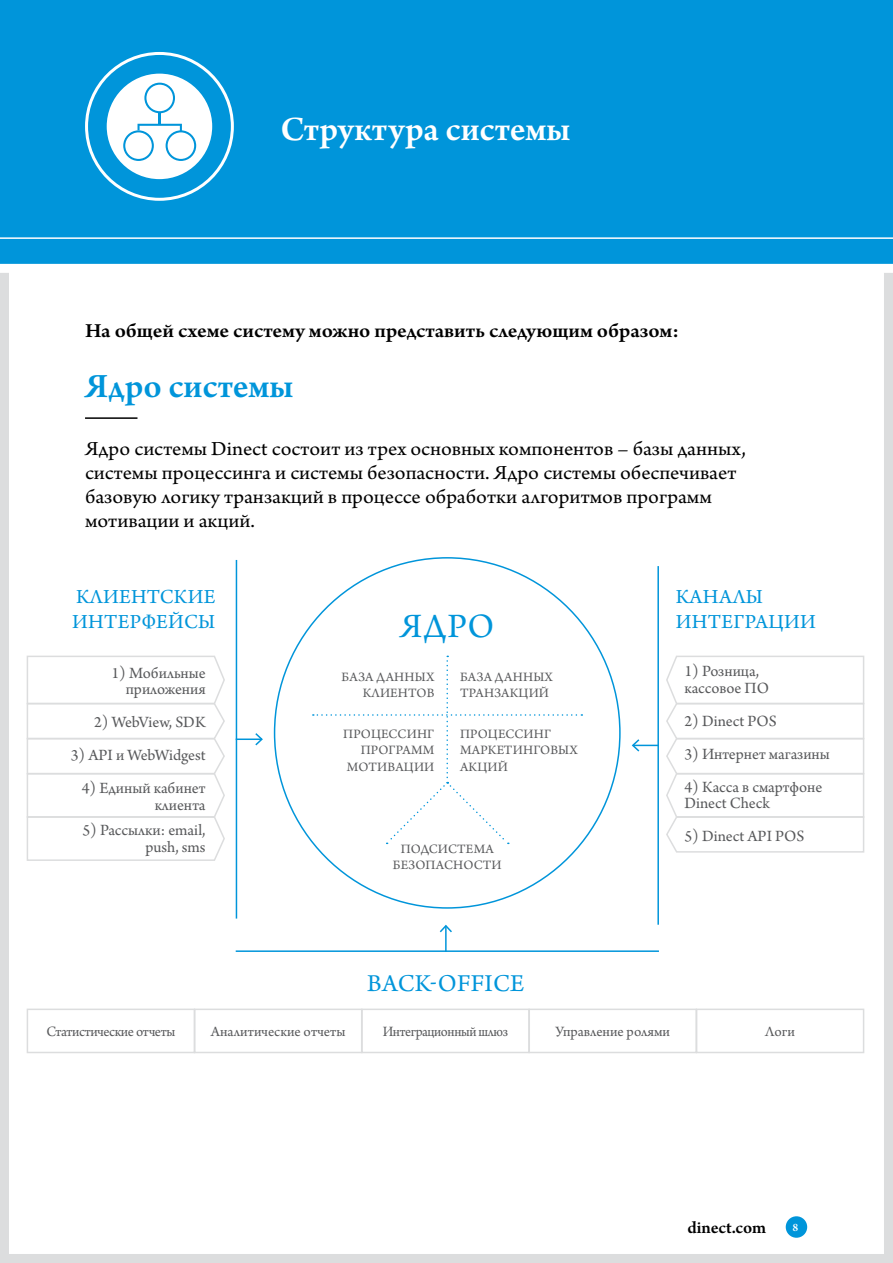
<style>
.page{position:relative;width:893px;height:1263px;background:#fff}
.page>*{position:absolute;margin:0;border:0;box-sizing:border-box;transform-origin:0 0}
.t1{font:600 36px "Arno Pro";color:#fff}
.t2{font:600 36px "Arno Pro";color:#0095da}
.t3{font:36px "Arno Pro";color:#0095da}
.t4{font:25.5px "Arno Pro";color:#0095da}
.t5{font:21px/24px "Arno Pro";color:#000;scale:1.05 1}
.t6{font:600 21px "Arno Pro";color:#000;scale:1.05 1}
.t7{font:21px/25.2px "Arno Pro";color:#0095da}
.t8{font:600 18px "Arno Pro";color:#000}
.t9{font:16.5px/16.5px "Arno Pro";color:#58595b;text-align:right}
.t10{font:15px "Arno Pro";letter-spacing:-.015em;color:#58595b}
.t11{font:15px "Arno Pro";letter-spacing:.005em;color:#58595b}
.t12{font:15px "Arno Pro";letter-spacing:-.015em;color:#58595b;scale:.95 1}
.t13{font:13.5px/16.2px "Arno Pro";letter-spacing:.015em;color:#58595b}
.t14{font:600 12px "Arno Pro";color:#fff}
</style>
<div class="page">
<div style="left:0;top:0;width:893px;height:1263px;border:9px solid #dcddde"></div>
<div style="left:786px;top:1216px;width:21px;height:22px;background:#0095da;border-radius:50%"></div>
<div style="left:0;top:0;width:893px;height:277px;background:#0095da"></div>
<div style="left:85px;top:52px;width:149px;height:149px;border:3px solid #fff;border-radius:50%"></div>
<svg style="left:105px;top:72px;width:109px;height:109px"></svg>
<hr style="left:236px;top:560px;width:1px;height:358px;background:#0095da">
<hr style="left:657px;top:566px;width:2px;height:359px;background:#0095da">
<hr style="left:236px;top:950px;width:423px;height:2px;background:#0095da">
<hr style="left:236px;top:738px;width:26px;height:2px;background:#0095da">
<svg style="left:254px;top:733px;width:9px;height:13px"></svg>
<svg style="left:631px;top:738px;width:27px;height:15px"></svg>
<hr style="left:445px;top:926px;width:2px;height:26px;background:#0095da">
<svg style="left:439px;top:924px;width:13px;height:10px"></svg>
<hr style="left:85px;top:417px;width:52px;height:2px;background:#000">
<svg style="left:26px;top:655px;width:199px;height:206px"></svg>
<svg style="left:666px;top:655px;width:199px;height:198px"></svg>
<div style="left:27px;top:1008px;width:168px;height:45px;border:2px solid #dcddde"></div>
<div style="left:194px;top:1008px;width:168px;height:45px;border:2px solid #dcddde"></div>
<div style="left:361px;top:1008px;width:169px;height:45px;border:2px solid #dcddde"></div>
<div style="left:528px;top:1008px;width:169px;height:45px;border:2px solid #dcddde"></div>
<div style="left:696px;top:1008px;width:168px;height:45px;border:2px solid #dcddde"></div>
<hr style="left:0;top:237px;width:893px;height:2px;background:#fff">
<svg style="left:313px;top:656px;width:269px;height:188px"></svg>
<h1 class="t1" style="left:281px;top:108px;width:291px">Структура системы</h1>
<p class="t6" style="left:85px;top:318px;width:567px">На общей схеме систему можно представить следующим образом:</p>
<h1 class="t2" style="left:85px;top:365px;width:210px">Ядро системы</h1>
<p class="t5" style="left:85px;top:438px;width:631px">Ядро системы Dinect состоит из трех основных компонентов – базы данных, системы процессинга и системы безопасности. Ядро системы обеспечивает базовую логику транзакций в процессе обработки алгоритмов программ мотивации и акций.</p>
<p class="t7" style="left:72px;top:585px;width:33px">Клиентские интерфе</p>
<p class="t7" style="left:168px;top:610px;width:49px">йсы</p>
<h1 class="t3" style="left:400px;top:605px;width:25px">ядро</h1>
<p class="t7" style="left:676px;top:585px;width:29px">Канал</p>
<p class="t7" style="left:746px;top:585px;width:19px">ы</p>
<p class="t7" style="left:676px;top:610px;width:15px">интегра</p>
<p class="t7" style="left:768px;top:610px;width:33px">ции</p>
<p class="t9" style="left:111px;top:665px;width:96px">1) Мобильные приложения</p>
<p class="t9" style="left:94px;top:715px;width:113px">2) WebView, SDK</p>
<p class="t9" style="left:71px;top:748px;width:136px">3) API и WebWidgest</p>
<p class="t9" style="left:82px;top:781px;width:125px">4) Единый кабинет клиента</p>
<p class="t9" style="left:82px;top:823px;width:125px">5) Рассылки: email, push, sms</p>
<p class="t13" style="left:342px;top:670px;width:18px">База</p>
<p class="t13" style="left:376px;top:670px;width:11px">данн</p>
<p class="t13" style="left:415px;top:670px;width:18px">ых</p>
<p class="t13" style="left:363px;top:686px;width:10px">клиентов</p>
<p class="t13" style="left:343px;top:727px;width:48px">Процессинг</p>
<p class="t13" style="left:361px;top:743px;width:11px">программ</p>
<p class="t13" style="left:347px;top:759px;width:11px">мотива</p>
<p class="t13" style="left:404px;top:759px;width:22px">ции</p>
<p class="t13" style="left:460px;top:670px;width:18px">База</p>
<p class="t13" style="left:495px;top:670px;width:11px">данн</p>
<p class="t13" style="left:533px;top:670px;width:18px">ых</p>
<p class="t13" style="left:460px;top:686px;width:10px">транзак</p>
<p class="t13" style="left:519px;top:686px;width:32px">ций</p>
<p class="t13" style="left:460px;top:727px;width:48px">Процессинг маркетингов</p>
<p class="t13" style="left:558px;top:743px;width:18px">ых</p>
<p class="t13" style="left:460px;top:759px;width:49px">акций</p>
<p class="t13" style="left:393px;top:842px;width:29px;text-indent:8px">Подсистема безопасности</p>
<p class="t9" style="left:684px;top:664px;width:86px;text-align:left">1) Розница, кассовое ПО</p>
<p class="t9" style="left:684px;top:713px;width:94px">2) Dinect POS</p>
<p class="t9" style="left:684px;top:746px;width:147px">3) Интернет магазины</p>
<p class="t9" style="left:684px;top:779px;width:140px;text-align:left">4) Касса в смартфоне<br>Dinect Check</p>
<p class="t9" style="left:684px;top:829px;width:121px">5) Dinect API POS</p>
<p class="t4" style="left:367px;top:969px;width:18px">back</p>
<p class="t4" style="left:430px;top:969px;width:69px">-office</p>
<p class="t10" style="left:46px;top:1023px;width:130px">Статистические отчеты</p>
<p class="t11" style="left:211px;top:1023px;width:136px">Аналитические отчеты</p>
<p class="t12" style="left:383px;top:1023px;width:133px">Интеграционный шлюз</p>
<p class="t10" style="left:555px;top:1023px;width:116px">Управление ролями</p>
<p class="t10" style="left:765px;top:1023px;width:31px">Логи</p>
<p class="t8" style="left:687px;top:1217px;width:80px">dinect.com</p>
<p class="t14" style="left:792px;top:1220px;width:7px">8</p>
</div>
